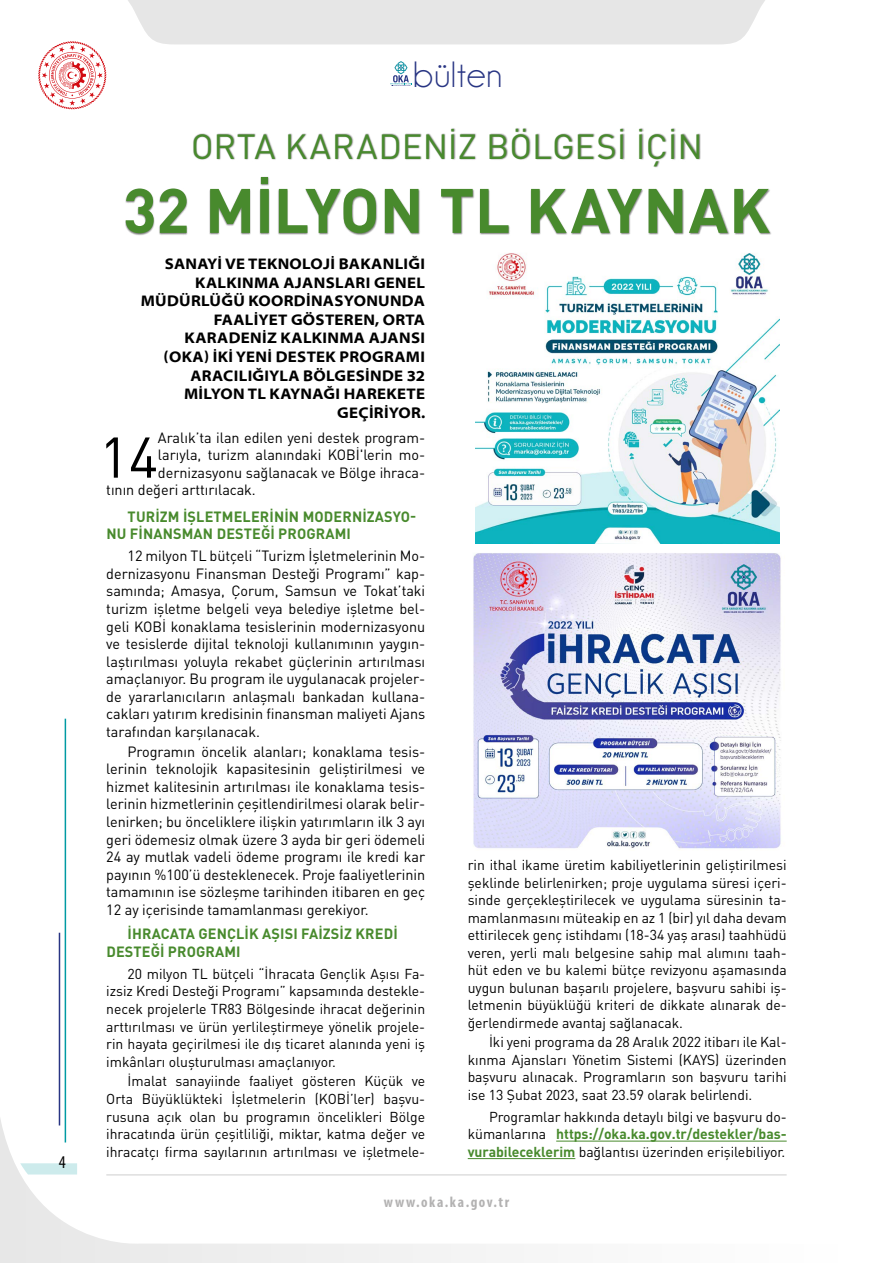
<style>
.page{position:relative;width:893px;height:1263px;background:#fff}
.page>*{position:absolute;margin:0;border:0;box-sizing:border-box;transform-origin:0 0}
.t1{font:700 61.8px "DIN Pro";color:#488a2d}
.t2{font:56.4px "DIN Pro";color:#000}
.t3{font:36.9px "Champagne&Limousines";letter-spacing:.02em;color:#283583}
.t4{font:34.5px "DIN Pro";letter-spacing:.005em;color:#488a2d}
.t5{font:condensed 18px "Myriad Pro";color:#000}
.t6{font:700 semi-expanded 15.45px/18.6px "Myriad Pro";letter-spacing:.02em;color:#000;text-align:right}
.t7{font:700 condensed 15px "Myriad Pro";letter-spacing:.105em;color:#b3b2b2}
.t8{font:14.7px/17.5px "DIN Pro";letter-spacing:-.005em;color:#000;text-align:justify}
.t9{font:700 14.7px/17.9px "DIN Pro";letter-spacing:.01em;color:#488a2d}
.t10{font:14.25px/17.5px "DIN Pro";letter-spacing:-.005em;color:#000;text-align:justify}
.s1{font-weight:700;color:#488a2d}
</style>
<div class="page">
<svg style="left:0;top:1053px;width:787px;height:210px"></svg>
<svg style="left:20px;top:1163px;width:57px;height:11px"></svg>
<hr style="left:65px;top:719px;width:1px;height:423px;background:#009aa3">
<hr style="left:59px;top:933px;width:1px;height:192px;background:#283583">
<hr style="left:106px;top:1174px;width:681px;height:1px;background:#000">
<svg style="left:38px;top:0;width:727px;height:109px"></svg>
<div style="left:125px;top:128px;width:646px;height:108px;background:#000;opacity:.5"></div>
<hr style="left:556px;top:1141px;width:231px;height:1px;background:#488a2d">
<hr style="left:468px;top:1158px;width:107px;height:1px;background:#488a2d">
<img style="left:475px;top:253px;width:304px;height:290px">
<img style="left:473px;top:553px;width:308px;height:296px">
<p class="t5" style="left:59px;top:1152px;width:8px">4</p>
<h3 class="t3" style="left:413px;top:56px;width:91px">bülten</h3>
<h3 class="t4" style="left:191px;top:125px;width:513px">ORTA KARADENIZ BÖLGESI İÇIN</h3>
<h1 class="t1" style="left:123px;top:170px;width:649px">32 MI LYON TL KAYNAK</h1>
<p class="t6" style="left:141px;top:255px;width:286px">SANAYI VE TEKNOLOJI BAKANLIĞI<br>KALKINMA AJANSLARI GENEL<br>MÜDÜRLÜĞÜ KOORDINASYONUNDA<br>FAALIYET GÖSTEREN, ORTA<br>KARADENIZ KALKINMA AJANSI (OKA) IKI YENI DESTEK PROGRAMI<br>ARACILIĞIYLA BÖLGESINDE 32<br>MILYON TL KAYNAĞI HAREKETE<br>GEÇIRIYOR.</p>
<h2 class="t2" style="left:99px;top:422px;width:60px">14</h2>
<p class="t8" style="left:158px;top:428px;width:269px">Aralık’ta ilan edilen yeni destek program-</p>
<p class="t8" style="left:158px;top:446px;width:269px">larıyla, turizm alanındaki KOBİ 'lerin mo-</p>
<p class="t8" style="left:158px;top:463px;width:269px">dernizasyonu sağlanacak ve Bölge ihraca-</p>
<p class="t8" style="left:106px;top:481px;width:151px">tının değeri arttırılacak.</p>
<p class="t9" style="left:106px;top:507px;width:311px;text-indent:21px">TURIZM İŞLETMELERI NI N MODERNIZASYO-<br>NU FI NANSMAN DESTEĞI PROGRAMI</p>
<p class="t8" style="left:106px;top:547px;width:320px;text-indent:21px">12 milyon TL bütçeli “Turizm İşletmelerinin Mo&shy;dernizasyonu Finansman Desteği Programı” kap&shy;samında; Amasya, Çorum, Samsun ve Tokat’taki turizm işletme belgeli veya belediye işletme bel&shy;geli KOBİ konaklama tesislerinin modernizasyonu ve tesislerde dijital teknoloji kullanımının yaygın&shy;laştırılması yoluyla rekabet güçlerinin artırılması amaçlanıyor. Bu program ile uygulanacak projeler&shy;de yararlanıcıların anlaşmalı bankadan kullana&shy;cakları yatırım kredisinin finansman maliyeti Ajans tarafından karşılanacak.</p>
<p class="t8" style="left:106px;top:742px;width:320px;text-indent:21px">Programın öncelik alanları; konaklama tesis&shy;lerinin teknolojik kapasitesinin geliştirilmesi ve hizmet kalitesinin artırılması ile konaklama tesis&shy;lerinin hizmetlerinin çeşitlendirilmesi olarak belir&shy;lenirken; bu önceliklere ilişkin yatırımların ilk 3 ayı geri ödemesiz olmak üzere 3 ayda bir geri ödemeli 24 ay mutlak vadeli ödeme programı ile kredi kar payının %100’ü desteklenecek. Proje faaliyetlerinin tamamının ise sözleşme tarihinden itibaren en geç 12 ay içerisinde tamamlanması gerekiyor.</p>
<p class="t9" style="left:106px;top:924px;width:290px;text-indent:21px">İHRACATA GENÇLI K AŞISI FAIZSIZ KREDI<br>DESTEĞI PROGRAMI</p>
<p class="t10" style="left:106px;top:964px;width:320px;text-indent:21px">20 milyon TL bütçeli “İ hracata Gençlik Aşısı Fa&shy;izsiz Kredi Desteği Programı” kapsamında destekle&shy;necek projelerle TR83 Bölgesinde ihracat değerinin arttırılması ve ürün yerlileştirmeye yönelik projele&shy;rin hayata geçirilmesi ile dış ticaret alanında yeni iş imkânları oluşturulması amaçlanıyor.</p>
<p class="t10" style="left:106px;top:1072px;width:320px;text-indent:21px">İ malat sanayiinde faaliyet gösteren Küçük ve Orta Büyüklükteki İşletmelerin (KOBİ ’ler) başvu&shy;rusuna açık olan bu programın öncelikleri Bölge ihracatında ürün çeşitliliği, miktar, katma değer ve ihracatçı firma sayılarının artırılması ve işletmele-</p>
<p class="t10" style="left:468px;top:856px;width:320px">rin ithal ikame üretim kabiliyetlerinin geliştirilmesi şeklinde belirlenirken; proje uygulama süresi içeri&shy;sinde gerçekleştirilecek ve uygulama süresinin ta&shy;mamlanmasını müteakip en az 1 (bir) yıl daha devam ettirilecek genç istihdamı (18-34 yaş arası) taahhüdü veren, yerli malı belgesine sahip mal alımını taah&shy;hüt eden ve bu kalemi bütçe revizyonu aşamasında uygun bulunan başarılı projelere, başvuru sahibi iş&shy;letmenin büyüklüğü kriteri de dikkate alınarak de&shy;ğerlendirmede avantaj sağlanacak.</p>
<p class="t10" style="left:468px;top:1033px;width:320px;text-indent:21px">İ ki yeni programa da 28 Aralık 2022 itibarı ile Kal&shy;kınma Ajansları Yönetim Sistemi (KAYS) üzerinden başvuru alınacak. Programların son başvuru tarihi ise 13 Şubat 2023, saat 23.59 olarak belirlendi.</p>
<p class="t10" style="left:468px;top:1107px;width:320px;text-indent:21px">Programlar hakkında detaylı bilgi ve başvuru do&shy;kümanlarına <span class="s1">https://oka.ka.gov.tr/destekler/bas&shy;vurabileceklerim</span> bağlantısı üzerinden erişilebiliyor.</p>
<p class="t7" style="left:384px;top:1193px;width:127px">www.oka.ka.gov.tr</p>
</div>
